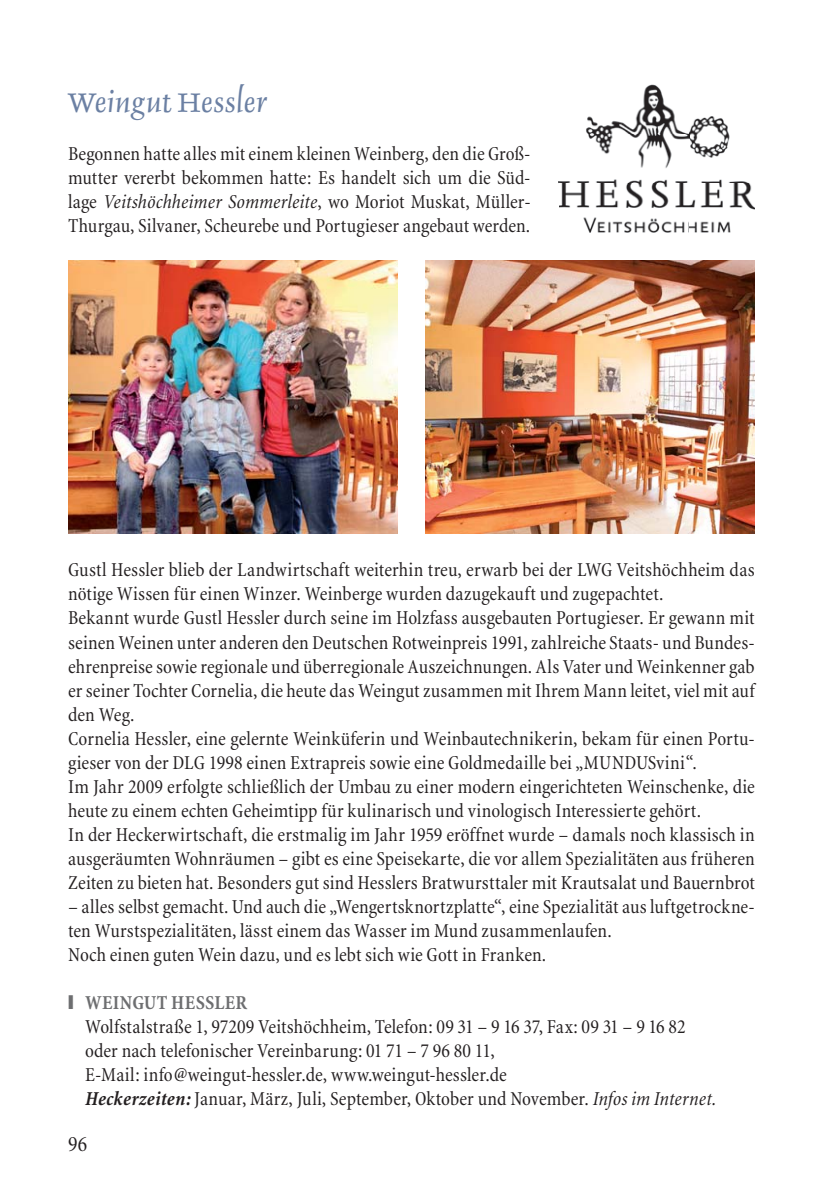
<style>
.page{position:relative;width:840px;height:1191px;background:#fff}
.page>*{position:absolute;margin:0;border:0;box-sizing:border-box;transform-origin:0 0}
.t1{font:36px "Delphin IA";color:#6b80a3}
.t2{font:condensed 22px "Minion";color:#231f20}
.t3{font:condensed 20px/24px "Minion";letter-spacing:.005em;color:#231f20}
.s1{font-style:italic}
.s2{color:#6d6e70}
.s3{font-weight:700;color:#6d6e70}
.s4{font-weight:700;font-style:italic}
</style>
<div class="page">
<img style="left:425px;top:261px;width:329px;height:272px">
<img style="left:68px;top:261px;width:329px;height:272px">
<img style="left:558px;top:85px;width:196px;height:147px">
<h1 class="t1" style="left:68px;top:81px;width:200px">Weingut Hessler</h1>
<p class="t3" style="left:68px;top:143px;width:464px;text-align:justify">Begonnen hatte alles mit einem kleinen Weinberg, den die Groß&shy;mutter vererbt bekommen hatte: Es handelt sich um die Süd&shy;lage <span class="s1">Veitshöchheimer Sommerleite</span>, wo Moriot Muskat, Müller-Thurgau, Silvaner, Scheurebe und Portugieser angebaut werden.</p>
<p class="t3" style="left:68px;top:560px;width:688px">Gustl Hessler blieb der Landwirtschaft weiterhin treu, erwarb bei der LWG Veitshöchheim das nötige Wissen für einen Winzer. Weinberge wurden dazugekauft und zugepachtet.<br>Bekannt wurde Gustl Hessler durch seine im Holzfass ausgebauten Portugieser. Er gewann mit seinen Weinen unter anderen den Deutschen Rotweinpreis 1991, zahlreiche Staats- und Bundes&shy;ehrenpreise sowie regionale und überregionale Auszeichnungen. Als Vater und Weinkenner gab er seiner Tochter Cornelia, die heute das Weingut zusammen mit Ihrem Mann leitet, viel mit auf den Weg.<br>Cornelia Hessler, eine gelernte Weinküferin und Weinbautechnikerin, bekam für einen Portu&shy;gieser von der DLG 1998 einen Extrapreis sowie eine Goldmedaille bei „MUNDUSvini“.<br>Im Jahr 2009 erfolgte schließlich der Umbau zu einer modern eingerichteten Weinschenke, die heute zu einem echten Geheimtipp für kulinarisch und vinologisch Interessierte gehört.<br>In der Heckerwirtschaft, die erstmalig im Jahr 1959 eröffnet wurde – damals noch klassisch in ausgeräumten Wohnräumen – gibt es eine Speisekarte, die vor allem Spezialitäten aus früheren Zeiten zu bieten hat. Besonders gut sind Hesslers Bratwursttaler mit Krautsalat und Bauernbrot</p>
<p class="t3" style="left:68px;top:896px;width:687px">– alles selbst gemacht. Und auch die „Wengertsknortzplatte“, eine Spezialität aus luftgetrockne&shy;ten Wurstspezialitäten, lässt einem das Wasser im Mund zusammenlaufen.<br>Noch einen guten Wein dazu, und es lebt sich wie Gott in Franken.</p>
<p class="t3" style="left:85px;top:992px;width:632px;text-indent:-17px"><span class="s2">❙</span> <span class="s3">WEINGUT HESSLER<br></span>Wolfstalstraße 1, 97209 Veitshöchheim, Telefon: 09 31 – 9 16 37, Fax: 09 31 – 9 16 82 oder nach telefonischer Vereinbarung: 01 71 – 7 96 80 11,<br>E-Mail: info@weingut-hessler.de, www.weingut-hessler.de<br><span class="s4">Heckerzeiten:</span> Januar, März, Juli, September, Oktober und November. <span class="s1">Infos im Internet.</span></p>
<p class="t2" style="left:68px;top:1135px;width:20px">96</p>
</div>
